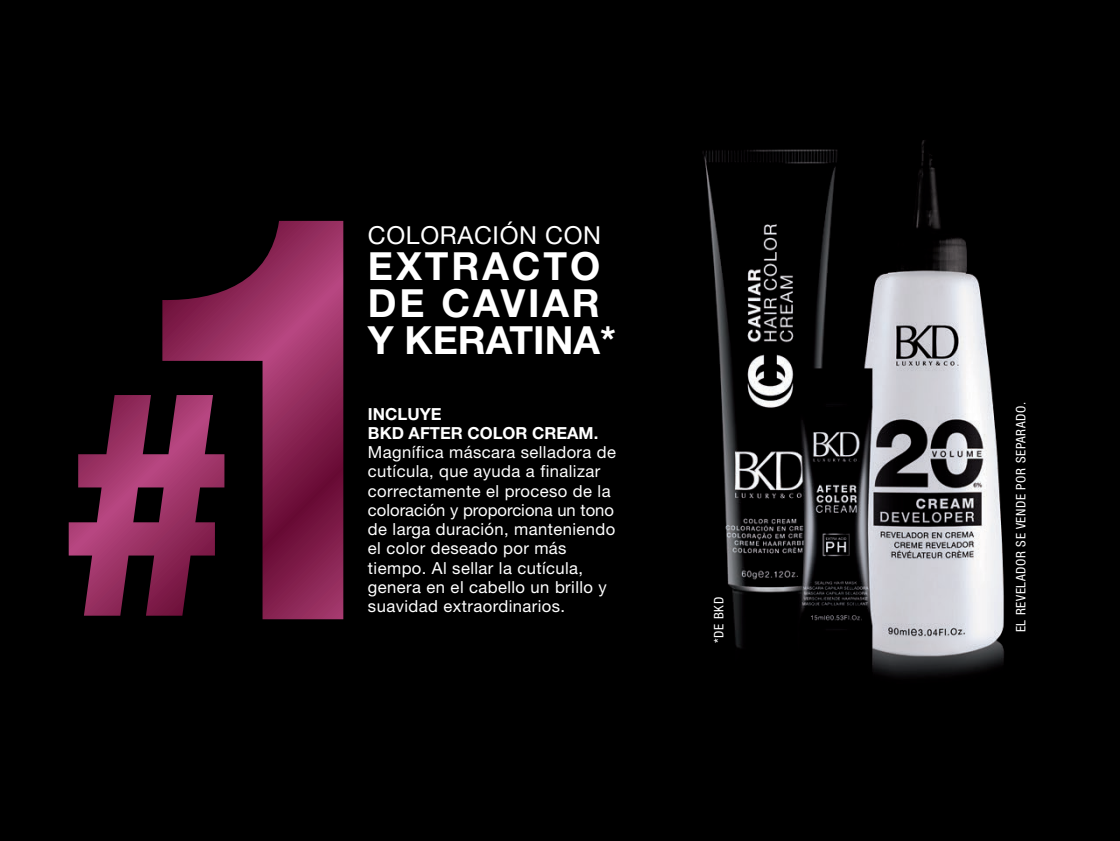
<style>
.page{position:relative;width:1120px;height:841px;background:#fff}
.page>*{position:absolute;margin:0;border:0;box-sizing:border-box;transform-origin:0 0}
.t1{font:700 38.76px/36.7px "Helvetica Neue";letter-spacing:.075em;color:#fff}
.t2{font:24.76px "Helvetica Neue";letter-spacing:.025em;color:#fff}
.t3{font:16.62px/19.2px "Helvetica Neue";letter-spacing:.025em;color:#fff}
.t4{font:700 16.62px/19.2px "Helvetica Neue";color:#fff}
.t5{font:condensed 13.12px "Helvetica Neue";letter-spacing:.05em;color:#fff}
</style>
<div class="page">
<img style="left:0;top:0;width:1120px;height:841px">
<svg style="left:162px;top:221px;width:181px;height:398px;background:#5f1b3b"></svg>
<svg style="left:69px;top:395px;width:155px;height:221px;background:#601f3f"></svg>
<h2 class="t2" style="left:368px;top:220px;width:235px">COLORACIÓN CON</h2>
<h1 class="t1" style="left:368px;top:247px;width:249px">EXTRACTO<br>DE CAVIAR<br>Y KERATINA*</h1>
<p class="t4" style="left:368px;top:404px;width:232px">INCLUYE<br>BKD AFTER COLOR CREAM.</p>
<p class="t3" style="left:368px;top:442px;width:250px">Magnífica máscara selladora de cutícula, que ayuda a finalizar correctamente el proceso de la coloración y proporciona un tono de larga duración, manteniendo el color deseado por más tiempo. Al sellar la cutícula, genera en el cabello un brillo y suavidad extraordinarios.</p>
<p class="t5" style="left:711px;top:643px;width:47px;rotate:-90deg">*DE BKD</p>
<p class="t5" style="left:1013px;top:632px;width:232px;rotate:-90deg">EL REVELADOR SE VENDE POR SEPARADO.</p>
</div>
